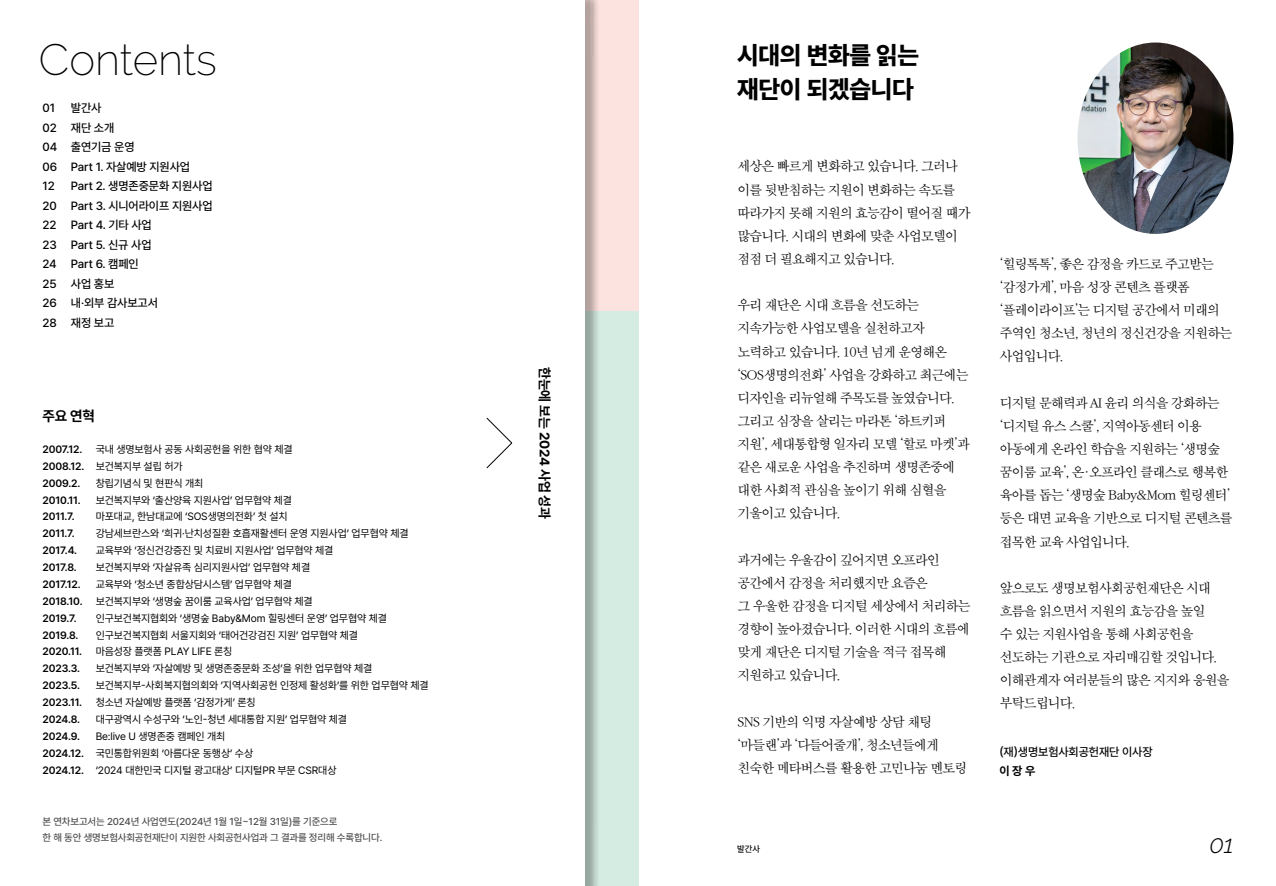
<style>
.page{position:relative;width:1276px;height:886px;background:#fff}
.page>*{position:absolute;margin:0;border:0;box-sizing:border-box;transform-origin:0 0}
.t1{font:200 43.75px "Raleway";color:#000}
.t2{font:800 25px/33.8px "Pretendard";letter-spacing:-.01em;color:#000}
.t3{font:italic 300 25px "Raleway";color:#000}
.t4{font:700 14.38px "Pretendard";color:#000}
.t5{font:13.75px/23.1px "SM3 S Pmu S 03";letter-spacing:-.11em;color:#000}
.t6{font:700 13.75px "Pretendard";letter-spacing:-.01em;color:#000}
.t7{font:500 11.88px/19.5px "Pretendard";letter-spacing:-.01em;color:#000}
.t8{font:700 11.88px "Pretendard";color:#000}
.t9{font:10.62px/16.9px "Pretendard";letter-spacing:-.01em;color:#000}
.t10{font:600 10.62px "Pretendard";letter-spacing:-.01em;color:#000}
.t11{font:500 10px/16px "Pretendard";letter-spacing:-.01em;color:#4c4c4e}
.t12{font:500 8.75px "Pretendard";color:#000}
.s1{font-weight:600}
</style>
<div class="page">
<div style="left:0;top:0;width:638px;height:312px;background:#fde3df"></div>
<div style="left:0;top:312px;width:638px;height:574px;background:#d4ece2"></div>
<img style="left:1077px;top:43px;width:156px;height:191px">
<div style="left:0;top:0;width:601px;height:886px;background:#000;opacity:.3"></div>
<div style="left:0;top:0;width:585px;height:886px;background:#fff"></div>
<svg style="left:486px;top:418px;width:26px;height:50px"></svg>
<h1 class="t1" style="left:39px;top:34px;width:180px">Contents</h1>
<p class="t7" style="left:43px;top:98px;width:149px;text-indent:28px">발간사<br>02 재단 소개<br>04 출연기금 운영<br>06 Part 1. 자살예방 지원사업<br>12</p>
<p class="t7" style="left:43px;top:98px;width:14px">01</p>
<p class="t7" style="left:43px;top:176px;width:172px;text-indent:28px">Part 2. 생명존중문화 지원사업<br>20 Part 3. 시니어라이프 지원사업<br>22 Part 4. 기타 사업<br>23 Part 5. 신규 사업<br>24 Part 6. 캠페인<br>25 사업 홍보<br>26 내·외부 감사보고서<br>28 재정 보고</p>
<p class="t4" style="left:43px;top:405px;width:54px">주요 연혁</p>
<p class="t9" style="left:43px;top:440px;width:252px"><span class="s1">2007.12.</span> 국내 생명보험사 공동 사회공헌을 위한 협약 체결<br><span class="s1">2008.12.</span> 보건복지부 설립 허가<br><span class="s1">2009.2.</span></p>
<p class="t9" style="left:96px;top:474px;width:109px">창립기념식 및 현판식 개최</p>
<p class="t10" style="left:43px;top:492px;width:40px">2010.11.</p>
<p class="t9" style="left:96px;top:491px;width:198px">보건복지부와 ‘출산양육 지원사업’ 업무협약 체결</p>
<p class="t10" style="left:43px;top:509px;width:34px">2011.7.</p>
<p class="t9" style="left:96px;top:508px;width:194px">마포대교, 한남대교에 ‘SOS생명의전화’ 첫 설치</p>
<p class="t10" style="left:43px;top:526px;width:34px">2011.7.</p>
<p class="t9" style="left:96px;top:525px;width:314px">강남세브란스와 ‘희귀·난치성질환 호흡재활센터 운영 지원사업’ 업무협약 체결</p>
<p class="t10" style="left:43px;top:543px;width:36px">2017.4.</p>
<p class="t9" style="left:96px;top:542px;width:239px">교육부와 ‘정신건강증진 및 치료비 지원사업’ 업무협약 체결</p>
<p class="t10" style="left:43px;top:559px;width:36px">2017.8.</p>
<p class="t9" style="left:96px;top:558px;width:216px">보건복지부와 ‘자살유족 심리지원사업’ 업무협약 체결</p>
<p class="t10" style="left:43px;top:576px;width:40px">2017.12.</p>
<p class="t9" style="left:43px;top:575px;width:272px;text-indent:53px">교육부와 ‘청소년 종합상담시스템’ 업무협약 체결<br><span class="s1">2018.10.</span> 보건복지부와 ‘생명숲 꿈이룸 교육사업’ 업무협약 체결<br><span class="s1">2019.7.</span></p>
<p class="t9" style="left:96px;top:609px;width:293px">인구보건복지협회와 ‘생명숲 Baby&amp;Mom 힐링센터 운영’ 업무협약 체결</p>
<p class="t10" style="left:43px;top:627px;width:37px">2019.8.</p>
<p class="t9" style="left:96px;top:626px;width:264px">인구보건복지협회 서울지회와 ‘태어건강검진 지원’ 업무협약 체결</p>
<p class="t10" style="left:43px;top:644px;width:41px">2020.11.</p>
<p class="t9" style="left:96px;top:643px;width:138px">마음성장 플랫폼 PLAY LIFE 론칭</p>
<p class="t10" style="left:43px;top:661px;width:39px">2023.3.</p>
<p class="t9" style="left:96px;top:660px;width:278px">보건복지부와 ‘자살예방 및 생명존중문화 조성’을 위한 업무협약 체결</p>
<p class="t10" style="left:43px;top:678px;width:39px">2023.5.</p>
<p class="t9" style="left:96px;top:676px;width:334px">보건복지부-사회복지협의회와 ’지역사회공헌 인정제 활성화’를 위한 업무협약 체결</p>
<p class="t10" style="left:43px;top:694px;width:41px">2023.11.</p>
<p class="t9" style="left:96px;top:693px;width:162px">청소년 자살예방 플랫폼 ‘감정가게’ 론칭</p>
<p class="t10" style="left:43px;top:711px;width:39px">2024.8.</p>
<p class="t9" style="left:96px;top:710px;width:253px">대구광역시 수성구와 ‘노인-청년 세대통합 지원’ 업무협약 체결</p>
<p class="t10" style="left:43px;top:728px;width:39px">2024.9.</p>
<p class="t9" style="left:43px;top:727px;width:295px;text-indent:53px">Be:live U 생명존중 캠페인 개최<br><span class="s1">2024.12.</span> 국민통합위원회 ‘아름다운 동행상’ 수상<br><span class="s1">2024.12.</span> ‘2024 대한민국 디지털 광고대상’ 디지털PR 부문 CSR대상</p>
<p class="t11" style="left:43px;top:813px;width:341px">본 연차보고서는 2024년 사업연도(2024년 1월 1일~12월 31일)를 기준으로<br>한 해 동안 생명보험사회공헌재단이 지원한 사회공헌사업과 그 결과를 정리해 수록합니다.</p>
<p class="t6" style="left:555px;top:367px;width:154px;rotate:90deg">한눈에 보는 2024 사업 성과</p>
<h2 class="t2" style="left:737px;top:37px;width:183px">시대의 변화를 읽는 재단이 되겠습니다</h2>
<p class="t5" style="left:737px;top:155px;width:235px">세상은 빠르게 변화하고 있습니다. 그러나 이를 뒷받침하는 지원이 변화하는 속도를 따라가지 못해 지원의 효능감이 떨어질 때가 많습니다. 시대의 변화에 맞춘 사업모델이 점점 더 필요해지고 있습니다.</p>
<p class="t5" style="left:737px;top:294px;width:234px">우리 재단은 시대 흐름을 선도하는 지속가능한 사업모델을 실천하고자 노력하고 있습니다. 10년 넘게 운영해온 ‘SOS생명의전화’ 사업을 강화하고 최근에는 디자인을 리뉴얼해 주목도를 높였습니다. 그리고 심장을 살리는 마라톤 ‘하트키퍼 지원’, 세대통합형 일자리 모델 ‘할로 마켓’과 같은 새로운 사업을 추진하며 생명존중에 대한 사회적 관심을 높이기 위해 심혈을 기울이고 있습니다.</p>
<p class="t5" style="left:737px;top:548px;width:235px">과거에는 우울감이 깊어지면 오프라인 공간에서 감정을 처리했지만 요즘은<br>그 우울한 감정을 디지털 세상에서 처리하는 경향이 높아졌습니다. 이러한 시대의 흐름에 맞게 재단은 디지털 기술을 적극 접목해 지원하고 있습니다.</p>
<p class="t5" style="left:737px;top:710px;width:232px">SNS 기반의 익명 자살예방 상담 채팅 ‘마들랜’과 ‘다들어줄개’, 청소년들에게 친숙한 메타버스를 활용한 고민나눔 멘토링</p>
<p class="t5" style="left:999px;top:253px;width:234px">‘힐링톡톡’, 좋은 감정을 카드로 주고받는 ‘감정가게’, 마음 성장 콘텐츠 플랫폼 ‘플레이라이프’는 디지털 공간에서 미래의 주역인 청소년, 청년의 정신건강을 지원하는 사업입니다.</p>
<p class="t5" style="left:999px;top:392px;width:235px">디지털 문해력과 AI 윤리 의식을 강화하는 ‘디지털 유스 스쿨’, 지역아동센터 이용 아동에게 온라인 학습을 지원하는 ‘생명숲 꿈이룸 교육’, 온·오프라인 클래스로 행복한 육아를 돕는 ‘생명숲 Baby&amp;Mom 힐링센터’ 등은 대면 교육을 기반으로 디지털 콘텐츠를 접목한 교육 사업입니다.</p>
<p class="t5" style="left:999px;top:577px;width:232px">앞으로도 생명보험사회공헌재단은 시대 흐름을 읽으면서 지원의 효능감을 높일<br>수 있는 지원사업을 통해 사회공헌을 선도하는 기관으로 자리매김할 것입니다. 이해관계자 여러분들의 많은 지지와 응원을 부탁드립니다.</p>
<p class="t7" style="left:999px;top:741px;width:155px">(재)생명보험사회공헌재단 이사장</p>
<p class="t8" style="left:999px;top:762px;width:37px">이 장 우</p>
<p class="t12" style="left:737px;top:842px;width:24px">발간사</p>
<h2 class="t3" style="left:1209px;top:829px;width:25px">01</h2>
</div>
